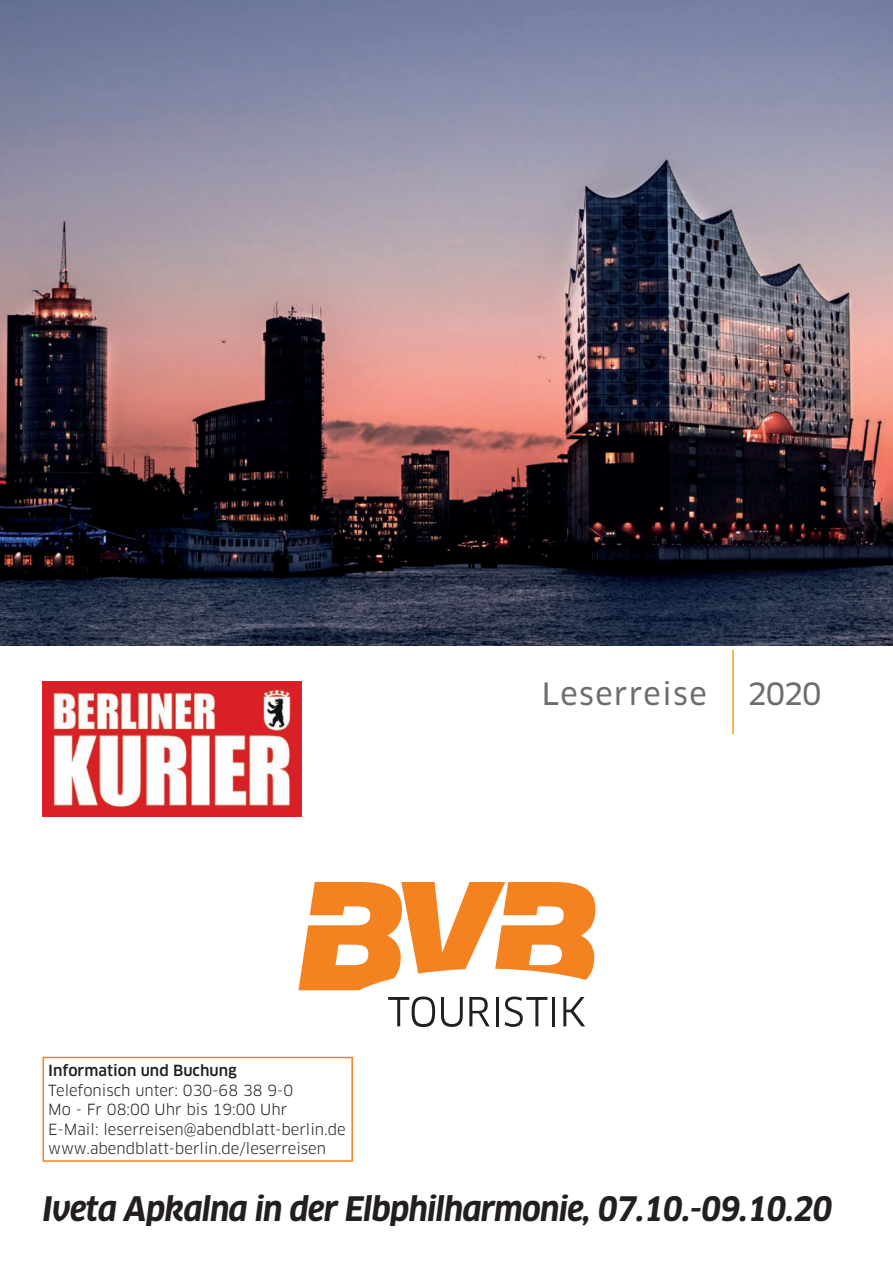
<style>
.page{position:relative;width:893px;height:1263px;background:#fff}
.page>*{position:absolute;margin:0;border:0;box-sizing:border-box;transform-origin:0 0}
.t1{font:italic 700 33px "Clan OT";letter-spacing:-.02em;color:#231f20;scale:.93 1}
.t2{font:30px "Clan OT News";letter-spacing:.05em;color:#6c6d70}
.t3{font:15px/19.5px "Clan OT";color:#231f20}
.t4{font:500 15px "Clan OT";color:#231f20}
</style>
<div class="page">
<img style="left:0;top:0;width:893px;height:646px">
<hr style="left:732px;top:650px;width:2px;height:84px;background:#f89c1c">
<svg style="left:298px;top:882px;width:297px;height:108px"></svg>
<svg style="left:388px;top:996px;width:47px;height:31px"></svg>
<svg style="left:441px;top:997px;width:22px;height:30px"></svg>
<svg style="left:469px;top:997px;width:21px;height:29px"></svg>
<hr style="left:496px;top:997px;width:3px;height:29px;background:#231f20">
<hr style="left:552px;top:997px;width:3px;height:29px;background:#231f20">
<svg style="left:505px;top:996px;width:42px;height:31px"></svg>
<svg style="left:563px;top:997px;width:22px;height:29px"></svg>
<div style="left:43px;top:1057px;width:310px;height:105px;border:2px solid #f58220"></div>
<img style="left:43px;top:682px;width:259px;height:134px">
<p class="t4" style="left:48px;top:1062px;width:190px">Information und Buchung</p>
<p class="t3" style="left:48px;top:1080px;width:299px">Telefonisch unter: 030-68 38 9-0<br>Mo - Fr 08:00 Uhr bis 19:00 Uhr<br>E-Mail: leserreisen@abendblatt-berlin.de www.abendblatt-berlin.de/leserreisen</p>
<h2 class="t2" style="left:542px;top:676px;width:166px">Leserreise</h2>
<h2 class="t2" style="left:747px;top:676px;width:76px">2020</h2>
<h1 class="t1" style="left:43px;top:1189px;width:851px">Iveta Apkalna in der Elbphilharmonie, 07.10.-09.10.20</h1>
</div>
